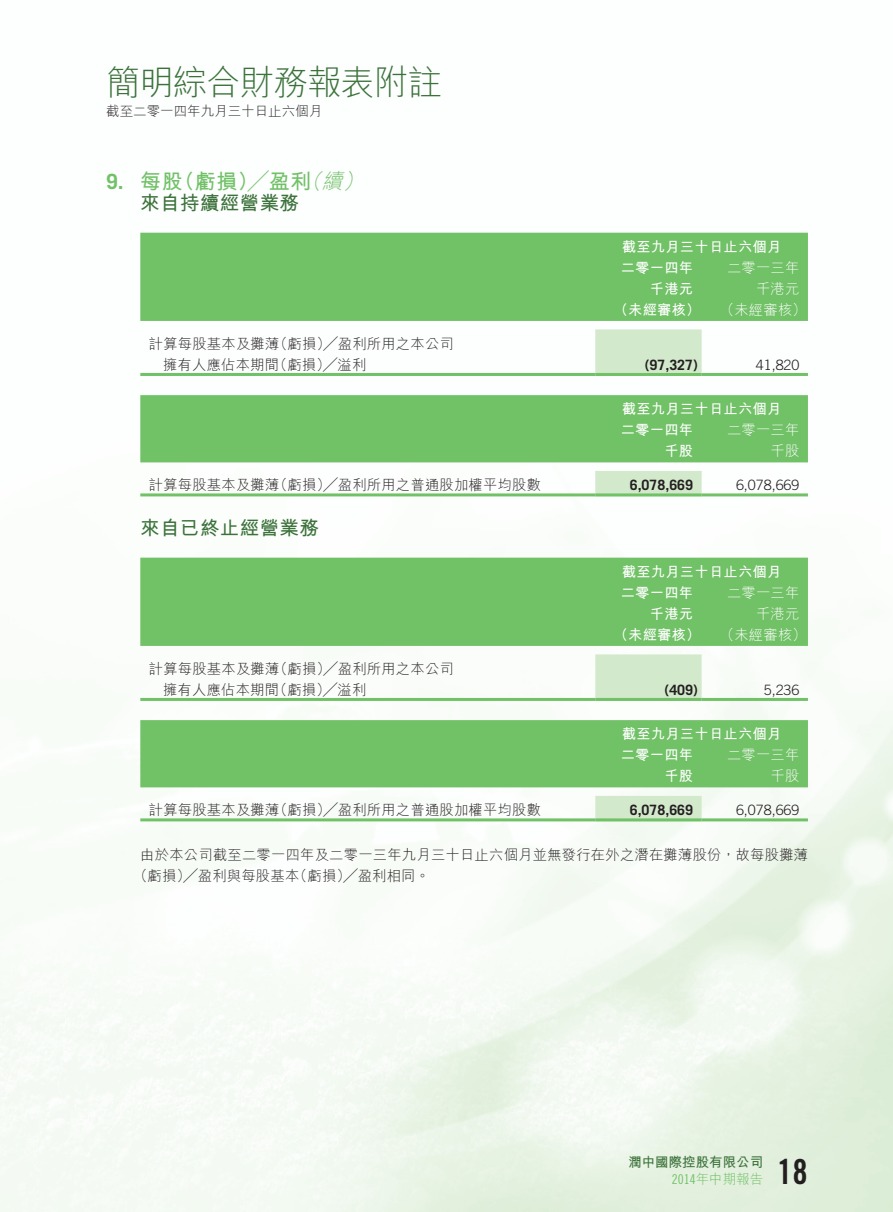
<style>
.page{position:relative;width:893px;height:1212px;background:#fff}
.page>*{position:absolute;margin:0;border:0;box-sizing:border-box;transform-origin:0 0}
.t1{font:300 34.5px "M Hei HK";letter-spacing:-.03em;color:#3b723a}
.t2{font:34.5px "Trade Gothic LT Std Bd Cn 20";color:#231f20}
.t3{font:700 21px "M Hei HK";color:#71c167}
.t4{font:italic 300 21px "M Hei HK";color:#71c167}
.t5{font:700 21px "Trade Gothic LT Std";color:#71c167}
.t6{font:700 19.5px "M Hei HK";letter-spacing:.02em;color:#3b723a}
.t7{font:300 14.25px/21px "M Hei HK";letter-spacing:.02em;color:#231f20}
.t8{font:700 14.25px "M Hei HK";letter-spacing:.02em;color:#fff}
.t9{font:300 14.25px "M Hei HK";letter-spacing:.02em;color:#fff}
.t10{font:700 14.25px "Trade Gothic LT Std";color:#231f20}
.t11{font:300 14.25px "Trade Gothic LT Std";color:#231f20}
.t12{font:300 13.5px "M Hei HK";color:#231f20}
.t13{font:700 13.5px "M Hei HK";color:#3b723a}
.t14{font:300 13.5px "M Hei HK";color:#71c167}
.s1{font-family:"Trade Gothic LT Std Cn 18";font-weight:400}
</style>
<div class="page">
<div style="left:140px;top:233px;width:668px;height:88px;background:#71c167"></div>
<div style="left:595px;top:329px;width:107px;height:44px;background:#d3e9cc"></div>
<hr style="left:140px;top:373px;width:455px;height:3px;background:#71c167">
<hr style="left:595px;top:373px;width:107px;height:3px;background:#71c167">
<hr style="left:702px;top:373px;width:106px;height:3px;background:#71c167">
<div style="left:140px;top:395px;width:668px;height:67px;background:#71c167"></div>
<div style="left:595px;top:471px;width:107px;height:22px;background:#d3e9cc"></div>
<hr style="left:140px;top:493px;width:455px;height:3px;background:#71c167">
<hr style="left:595px;top:493px;width:107px;height:3px;background:#71c167">
<hr style="left:702px;top:493px;width:106px;height:3px;background:#71c167">
<div style="left:140px;top:558px;width:668px;height:88px;background:#71c167"></div>
<div style="left:595px;top:654px;width:107px;height:44px;background:#d3e9cc"></div>
<hr style="left:140px;top:698px;width:455px;height:3px;background:#71c167">
<hr style="left:595px;top:698px;width:107px;height:3px;background:#71c167">
<hr style="left:702px;top:698px;width:106px;height:3px;background:#71c167">
<div style="left:140px;top:720px;width:668px;height:67px;background:#71c167"></div>
<div style="left:595px;top:796px;width:107px;height:22px;background:#d3e9cc"></div>
<hr style="left:140px;top:818px;width:455px;height:3px;background:#71c167">
<hr style="left:595px;top:818px;width:107px;height:3px;background:#71c167">
<hr style="left:702px;top:818px;width:106px;height:3px;background:#71c167">
<h1 class="t1" style="left:106px;top:64px;width:337px">簡明綜合財務報表附註</h1>
<p class="t12" style="left:106px;top:104px;width:217px">截至二零一四年九月三十日止六個月</p>
<h2 class="t5" style="left:106px;top:168px;width:19px">9.</h2>
<h2 class="t3" style="left:174px;top:166px;width:139px">（虧損）╱盈利</h2>
<h2 class="t4" style="left:322px;top:170px;width:27px">續</h2>
<h2 class="t4" style="left:301px;top:170px;width:27px">（</h2>
<h2 class="t4" style="left:343px;top:170px;width:27px">(</h2>
<h2 class="t3" style="left:140px;top:166px;width:44px">每股</h2>
<h3 class="t6" style="left:140px;top:188px;width:160px">來自持續經營業務</h3>
<p class="t7" style="left:273px;top:333px;width:182px">（虧損）╱盈利所用之本公司</p>
<p class="t7" style="left:149px;top:333px;width:132px">計算每股基本及攤薄</p>
<p class="t7" style="left:273px;top:354px;width:95px">（虧損）╱溢利</p>
<p class="t7" style="left:163px;top:354px;width:117px">擁有人應佔本期間</p>
<p class="t7" style="left:273px;top:474px;width:269px">（虧損）╱盈利所用之普通股加權平均股數</p>
<p class="t7" style="left:149px;top:474px;width:132px">計算每股基本及攤薄</p>
<h3 class="t6" style="left:140px;top:513px;width:180px">來自已終止經營業務</h3>
<p class="t7" style="left:273px;top:658px;width:182px">（虧損）╱盈利所用之本公司</p>
<p class="t7" style="left:149px;top:658px;width:132px">計算每股基本及攤薄</p>
<p class="t7" style="left:273px;top:679px;width:95px">（虧損）╱溢利</p>
<p class="t7" style="left:163px;top:679px;width:117px">擁有人應佔本期間</p>
<p class="t8" style="left:622px;top:236px;width:161px">截至九月三十日止六個月</p>
<p class="t9" style="left:727px;top:260px;width:74px">二零一三年</p>
<p class="t8" style="left:621px;top:257px;width:74px">二零一四年</p>
<p class="t8" style="left:650px;top:278px;width:45px">千港元</p>
<p class="t9" style="left:756px;top:281px;width:45px">千港元</p>
<p class="t8" style="left:614px;top:299px;width:88px">（未經審核）</p>
<p class="t9" style="left:720px;top:302px;width:88px">（未經審核(</p>
<p class="t10" style="left:645px;top:356px;width:55px">)97,327(</p>
<p class="t11" style="left:756px;top:356px;width:45px">41,820</p>
<p class="t8" style="left:622px;top:399px;width:161px">截至九月三十日止六個月</p>
<p class="t9" style="left:727px;top:423px;width:74px">二零一三年</p>
<p class="t8" style="left:621px;top:420px;width:74px">二零一四年</p>
<p class="t8" style="left:664px;top:441px;width:30px">千股</p>
<p class="t10" style="left:630px;top:476px;width:65px">6,078,669</p>
<p class="t9" style="left:771px;top:444px;width:30px">千股</p>
<p class="t11" style="left:736px;top:477px;width:65px">6,078,669</p>
<p class="t8" style="left:622px;top:561px;width:161px">截至九月三十日止六個月</p>
<p class="t9" style="left:727px;top:585px;width:74px">二零一三年</p>
<p class="t8" style="left:621px;top:582px;width:74px">二零一四年</p>
<p class="t8" style="left:650px;top:603px;width:45px">千港元</p>
<p class="t9" style="left:756px;top:606px;width:45px">千港元</p>
<p class="t8" style="left:614px;top:624px;width:88px">（未經審核）</p>
<p class="t9" style="left:720px;top:627px;width:88px">（未經審核(</p>
<p class="t10" style="left:665px;top:681px;width:35px">)409(</p>
<p class="t11" style="left:764px;top:681px;width:37px">5,236</p>
<p class="t8" style="left:622px;top:724px;width:161px">截至九月三十日止六個月</p>
<p class="t9" style="left:727px;top:748px;width:74px">二零一三年</p>
<p class="t8" style="left:621px;top:745px;width:74px">二零一四年</p>
<p class="t8" style="left:664px;top:766px;width:30px">千股</p>
<p class="t9" style="left:771px;top:769px;width:30px">千股</p>
<p class="t7" style="left:273px;top:799px;width:269px">（虧損）╱盈利所用之普通股加權平均股數</p>
<p class="t7" style="left:149px;top:799px;width:132px">計算每股基本及攤薄</p>
<p class="t7" style="left:293px;top:844px;width:516px;text-indent:-153px">由於本公司截至二零一四年及二零一三年九月三十日止六個月並無發行在外之潛在攤薄股份，故每股攤薄（虧損）╱盈利相同。</p>
<p class="t10" style="left:630px;top:801px;width:65px">6,078,669</p>
<p class="t11" style="left:736px;top:801px;width:65px">6,078,669</p>
<p class="t7" style="left:133px;top:865px;width:167px">（虧損）╱盈利與每股基本</p>
<p class="t13" style="left:628px;top:1153px;width:136px">潤中國際控股有限公司</p>
<h1 class="t2" style="left:777px;top:1151px;width:32px">18</h1>
<p class="t14" style="left:672px;top:1172px;width:93px"><span class="s1">2014</span>年中期報告</p>
</div>
